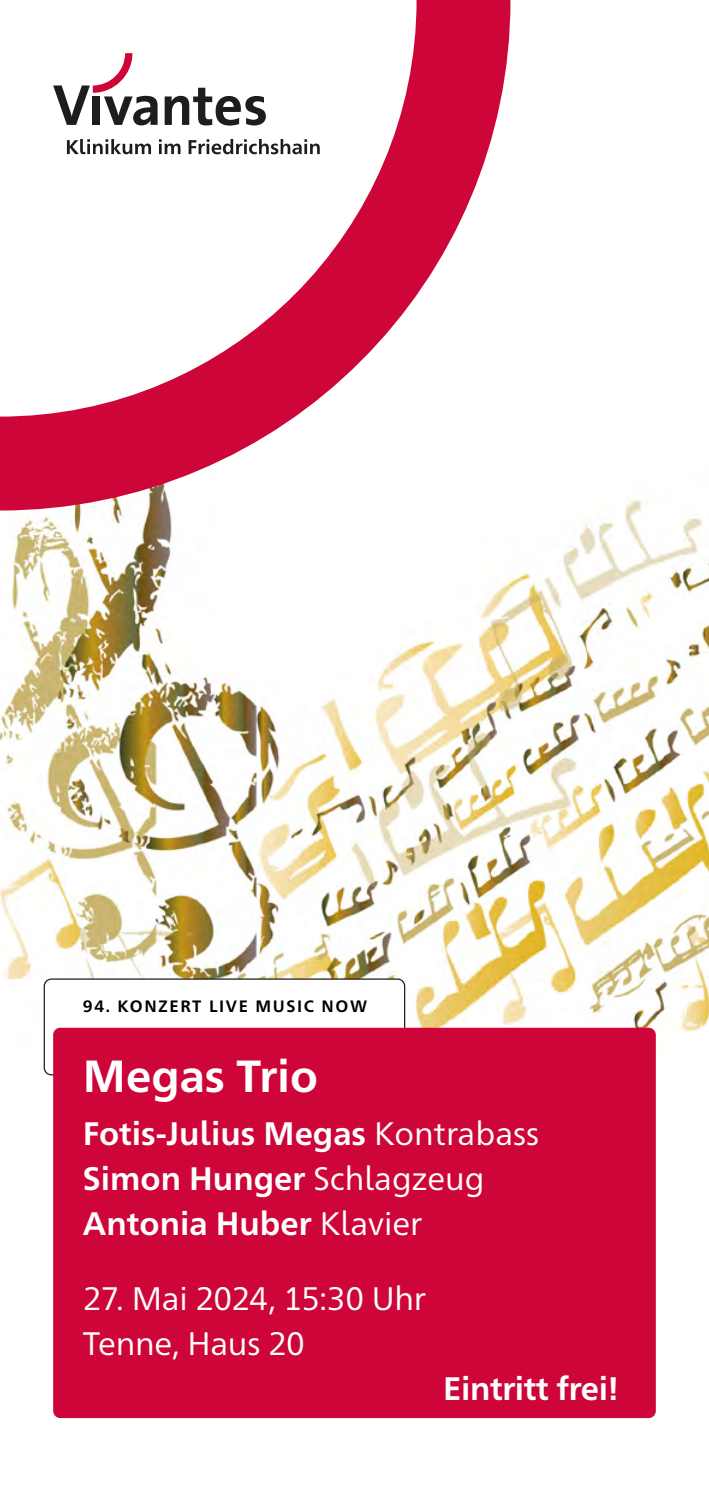
<style>
.page{position:relative;width:709px;height:1489px;background:#fff}
.page>*{position:absolute;margin:0;border:0;box-sizing:border-box;transform-origin:0 0}
.t1{font:700 45px "Frutiger Neue 1450 Pro";color:#fff}
.t2{font:700 32.5px "Frutiger Neue 1450 Pro";color:#fff}
.t3{font:32.5px/45px "Frutiger Neue 1450 Pro";letter-spacing:-.01em;color:#fff}
.t4{font:700 16.5px "Frutiger Neue 1450 Pro";letter-spacing:.1em;color:#000}
.s1{font-weight:400}
</style>
<div class="page">
<img style="left:1px;top:499px;width:708px;height:551px">
<div style="left:44px;top:979px;width:360px;height:95px;background:#fff;border-radius:7px"></div>
<div style="left:44px;top:978px;width:361px;height:97px;border:1px solid #1d1d1b;border-radius:7px"></div>
<div style="left:53px;top:1027px;width:603px;height:390px;background:#ce0539;border-radius:7px"></div>
<svg style="left:0;top:0;width:510px;height:510px"></svg>
<svg style="left:0;top:0;width:416px;height:416px"></svg>
<svg style="left:165px;top:88px;width:101px;height:37px"></svg>
<svg style="left:53px;top:53px;width:105px;height:72px"></svg>
<svg style="left:67px;top:139px;width:84px;height:15px"></svg>
<svg style="left:159px;top:139px;width:21px;height:15px"></svg>
<svg style="left:189px;top:139px;width:131px;height:15px"></svg>
<p class="t4" style="left:83px;top:994px;width:286px">94. KONZERT LIVE MUSIC NOW</p>
<p class="t1" style="left:83px;top:1043px;width:236px">Megas Trio</p>
<p class="t2" style="left:83px;top:1109px;width:458px">Fotis-Julius Megas <span class="s1">Kontrabass</span></p>
<p class="t2" style="left:83px;top:1154px;width:403px">Simon Hunger <span class="s1">Schlagzeug</span></p>
<p class="t2" style="left:83px;top:1199px;width:341px">Antonia Huber <span class="s1">Klavier</span></p>
<p class="t3" style="left:83px;top:1273px;width:344px">27. Mai 2024, 15:30 Uhr<br>Tenne, Haus 20</p>
<p class="t2" style="left:443px;top:1364px;width:177px">Eintritt frei!</p>
</div>
